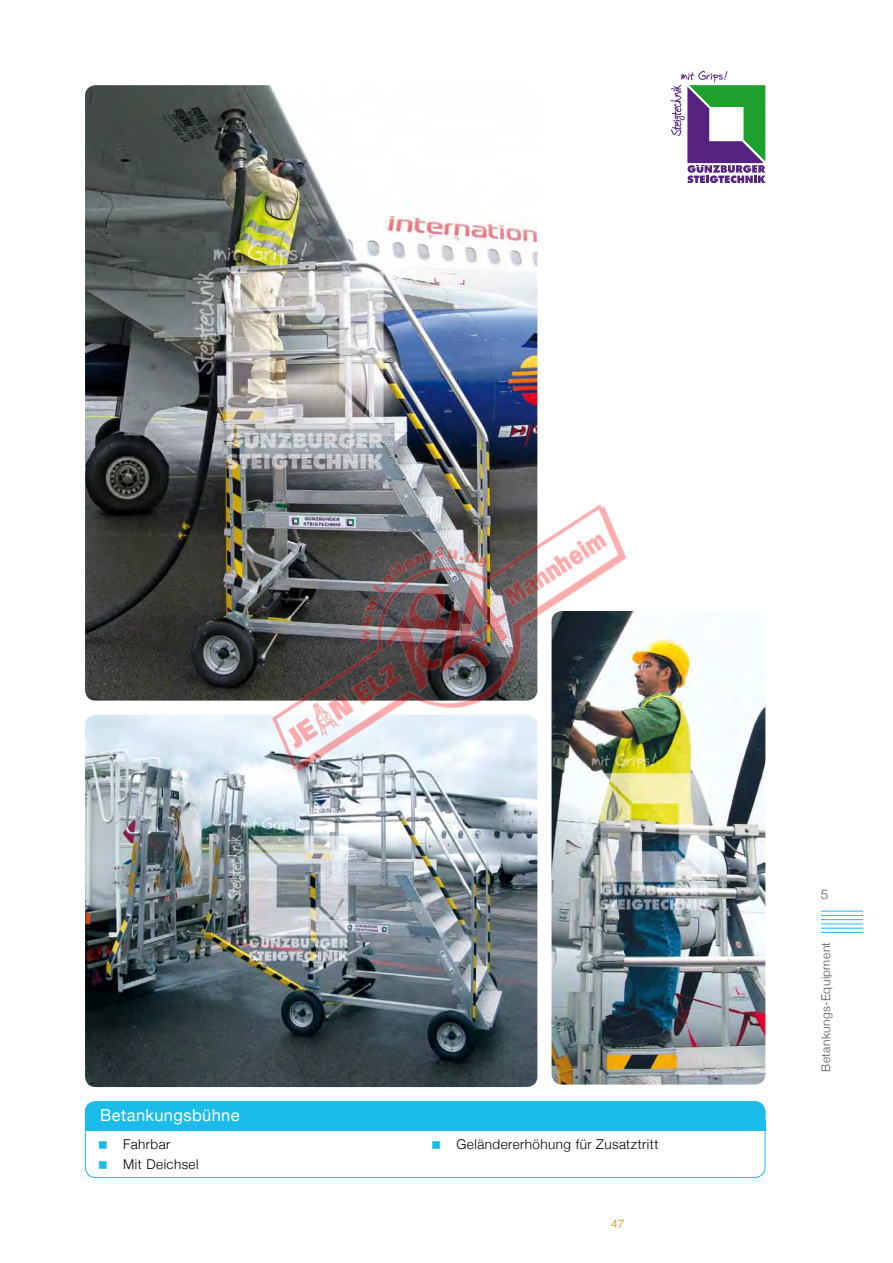
<style>
.page{position:relative;width:893px;height:1263px;background:#fff}
.page>*{position:absolute;margin:0;border:0;box-sizing:border-box;transform-origin:0 0}
.t1{font:16.5px "Helvetica Neue";color:#fff}
.t2{font:300 13.5px/20.7px "Helvetica Neue";letter-spacing:.035em;color:#000}
.t3{font:300 13.5px "Helvetica Neue";color:#58585a}
.t4{font:300 12px "Helvetica Neue";letter-spacing:.035em;color:#58585a}
.t5{font:300 12px "Helvetica Neue";color:#ee7f00}
</style>
<div class="page">
<div style="left:85px;top:1101px;width:680px;height:77px;border:1px solid #1bbbea;border-radius:11px"></div>
<div style="left:85px;top:1101px;width:680px;height:27px;background:#1bbbea;border-radius:11px"></div>
<div style="left:85px;top:1120px;width:680px;height:11px;background:#1bbbea"></div>
<img style="left:85px;top:85px;width:452px;height:616px">
<img style="left:85px;top:715px;width:452px;height:372px">
<img style="left:552px;top:635px;width:213px;height:449px">
<svg style="left:670px;top:71px;width:95px;height:112px"></svg>
<hr style="left:821px;top:911px;width:42px;height:1px;background:#1bbbea">
<hr style="left:821px;top:915px;width:42px;height:1px;background:#1bbbea">
<hr style="left:821px;top:919px;width:42px;height:1px;background:#1bbbea">
<hr style="left:821px;top:923px;width:42px;height:1px;background:#1bbbea">
<hr style="left:821px;top:928px;width:42px;height:1px;background:#1bbbea">
<hr style="left:821px;top:932px;width:42px;height:1px;background:#1bbbea">
<img style="left:223px;top:444px;width:447px;height:375px">
<p class="t1" style="left:100px;top:1105px;width:141px">Betankungsbühne</p>
<p class="t2" style="left:123px;top:1133px;width:77px">Fahrbar<br>Mit Deichsel</p>
<p class="t2" style="left:456px;top:1133px;width:203px">Geländererhöhung für Zusatztritt</p>
<p class="t5" style="left:611px;top:1216px;width:15px">47</p>
<p class="t3" style="left:821px;top:886px;width:9px">5</p>
<p class="t4" style="left:819px;top:1072px;width:131px;rotate:-90deg">Betankungs-Equipment</p>
</div>
